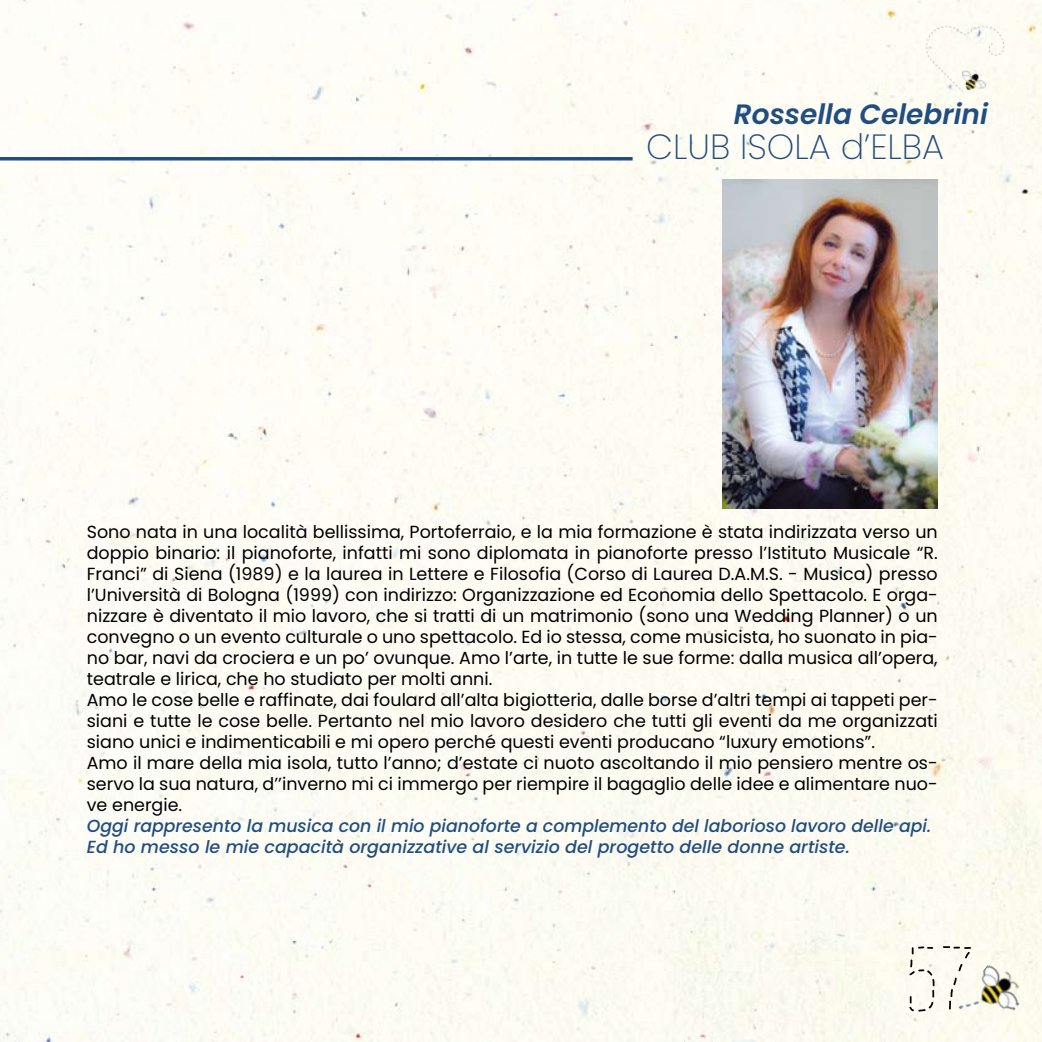
<style>
.page{position:relative;width:1042px;height:1042px;background:#fefcf3}
.page>*{position:absolute;margin:0;border:0;box-sizing:border-box;transform-origin:0 0}
.t1{font:80.5px "PW Dotted Font";color:#000}
.t2{font:200 35px "Poppins";color:#214e80}
.t3{font:italic 600 28px "Poppins";color:#214e80}
.t4{font:17.5px/21px "Poppins";color:#000}
.t5{font:italic 500 17.5px/21px "Poppins";color:#214e80}
</style>
<div class="page">
<hr style="left:0;top:157px;width:632px;height:3px;background:#214e80">
<img style="left:722px;top:179px;width:216px;height:329px">
<img style="left:907px;top:15px;width:110px;height:89px">
<img style="left:956px;top:959px;width:74px;height:76px">
<h3 class="t3" style="left:734px;top:98px;width:255px">Rossella Celebrini</h3>
<h2 class="t2" style="left:646px;top:127px;width:142px">CLUB ISOLA</h2>
<h2 class="t2" style="left:841px;top:127px;width:103px">D’ELBA</h2>
<p class="t4" style="left:87px;top:521px;width:852px">Sono nata in una località bellissima, Portoferraio, e la mia formazione è stata indirizzata verso un doppio binario: il pianoforte, infatti mi sono diplomata in pianoforte presso l’Istituto Musicale “R.<br>Franci” di Siena (1989) e la laurea in Lettere e Filosofia (Corso di Laurea D.A.M.S. - Musica) presso l’Università di Bologna (1999) con indirizzo: Organizzazione ed Economia dello Spettacolo. E orga&shy;nizzare è diventato il mio lavoro, che si tratti di un matrimonio (sono una Wedding Planner) o un convegno o un evento culturale o uno spettacolo. Ed io stessa, come musicista, ho suonato in pia&shy;no bar, navi da crociera e un po’ ovunque. Amo l’arte, in tutte le sue forme: dalla musica all’opera, teatrale e lirica, che ho studiato per molti anni.<br>Amo le cose belle e raffinate, dai foulard all’alta bigiotteria, dalle borse d’altri tempi ai tappeti per&shy;siani e tutte le cose belle. Pertanto nel mio lavoro desidero che tutti gli eventi da me organizzati siano unici e indimenticabili e mi opero perché questi eventi producano “luxury emotions”.<br>Amo il mare della mia isola, tutto l’anno; d’estate ci nuoto ascoltando il mio pensiero mentre os&shy;servo la sua natura, d’’inverno mi ci immergo per riempire il bagaglio delle idee e alimentare nuo&shy;ve energie.</p>
<p class="t5" style="left:87px;top:815px;width:846px">Oggi rappresento la musica con il mio pianoforte a complemento del laborioso lavoro delle api.<br>Ed ho messo le mie capacità organizzative al servizio del progetto delle donne artiste.</p>
<h1 class="t1" style="left:910px;top:943px;width:70px">57</h1>
</div>
